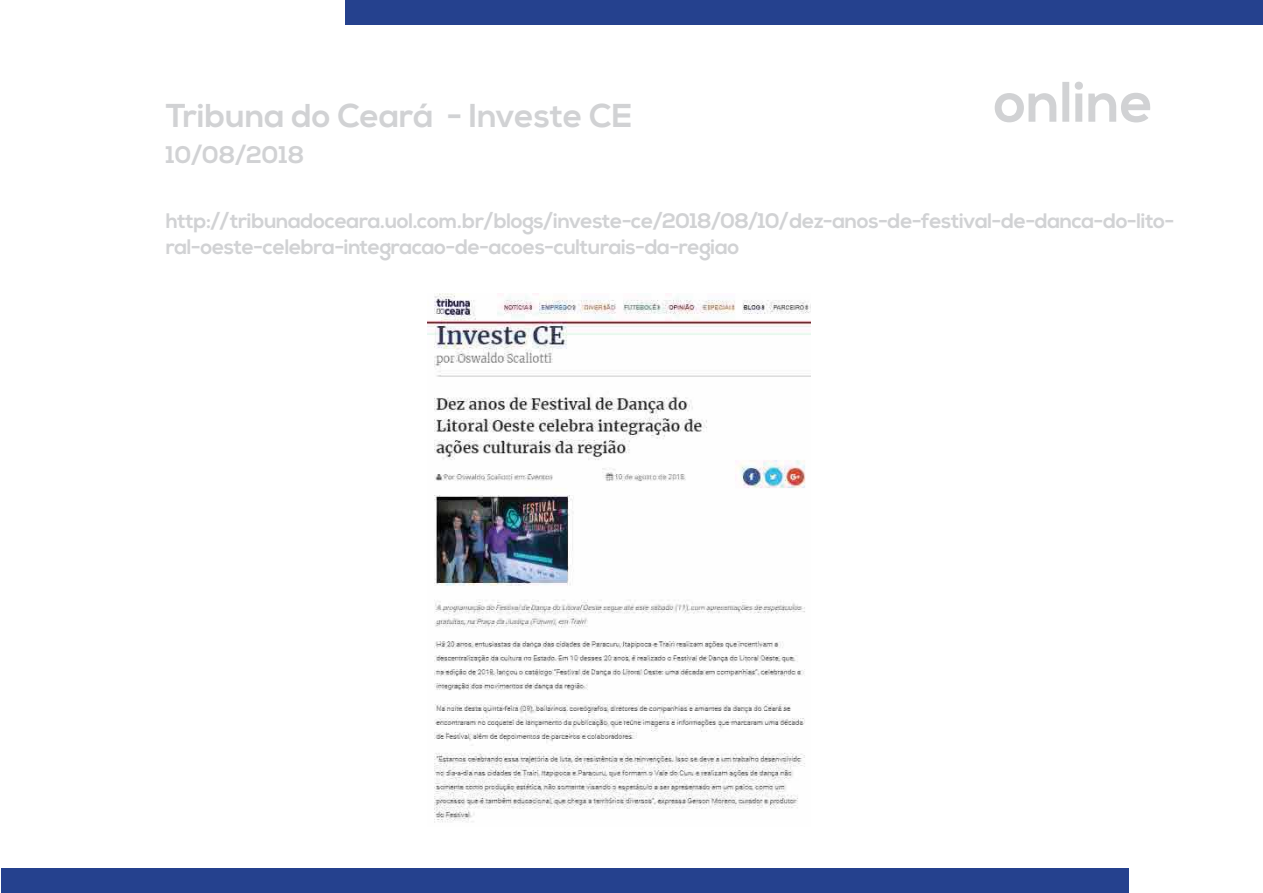
<style>
.page{position:relative;width:1263px;height:893px;background:#fff}
.page>*{position:absolute;margin:0;border:0;box-sizing:border-box;transform-origin:0 0}
.t1{font:700 33px "Nexa";color:#d1d2d4}
.t2{font:700 24px "Nexa";color:#d1d2d4}
.t3{font:700 21px/25.2px "Nexa";letter-spacing:-.02em;color:#d1d2d4}
</style>
<div class="page">
<div style="left:1px;top:868px;width:1127px;height:24px;background:#25418e"></div>
<div style="left:345px;top:1px;width:917px;height:24px;background:#25418e"></div>
<svg style="left:995px;top:81px;width:155px;height:41px"></svg>
<img style="left:428px;top:293px;width:383px;height:530px">
<h1 class="t1" style="left:166px;top:96px;width:468px">Tribuna do Ceará - Investe CE</h1>
<p class="t2" style="left:166px;top:141px;width:140px">10/08/2018</p>
<p class="t3" style="left:166px;top:209px;width:1010px">http://tribunadoceara.uol.com.br/blogs/investe-ce/2018/08/10/dez-anos-de-festival-de-danca-do-lito&shy;ral-oeste-celebra-integracao-de-acoes-culturais-da-regiao</p>
</div>
